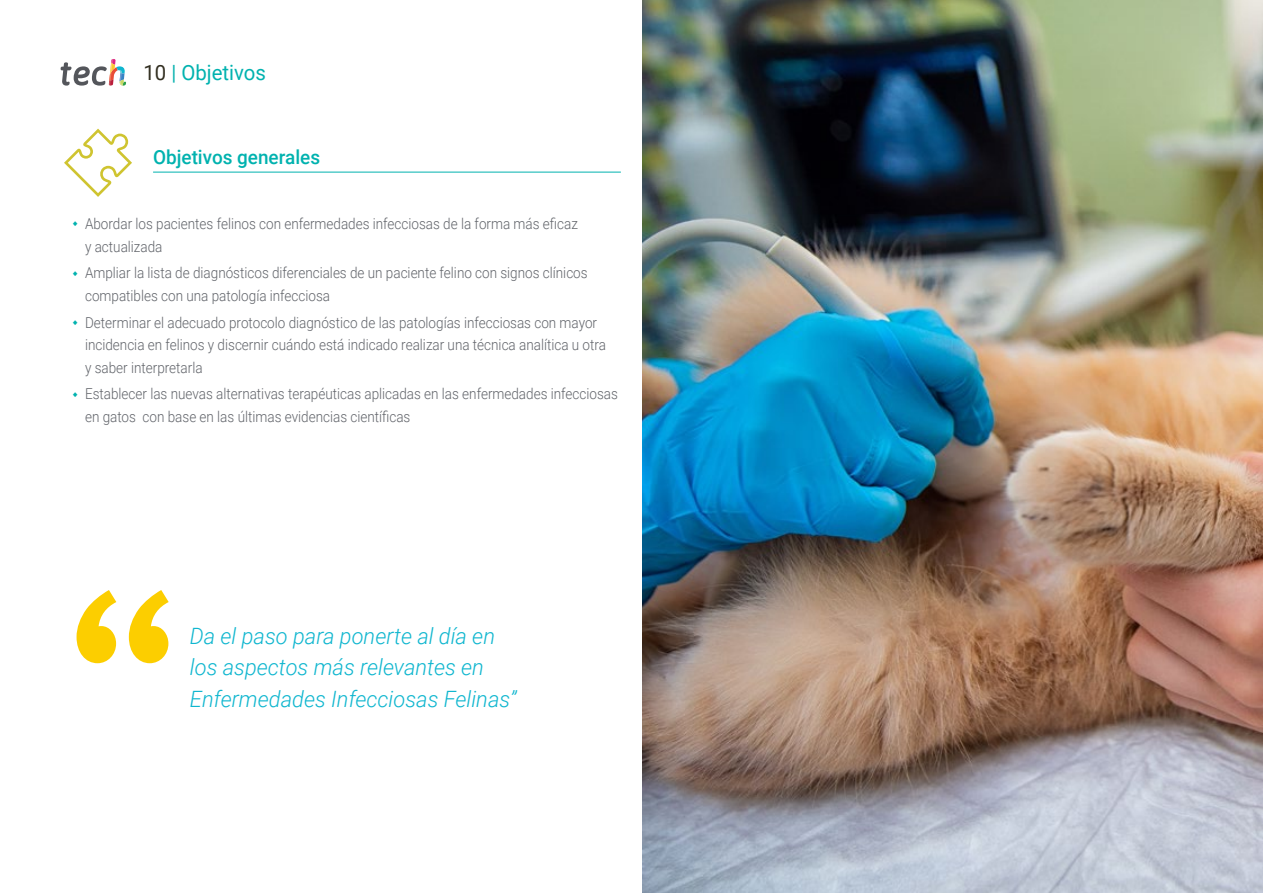
<style>
.page{position:relative;width:1263px;height:893px;background:#fff}
.page>*{position:absolute;margin:0;border:0;box-sizing:border-box;transform-origin:0 0}
.t1{font:italic 300 22.5px/31.5px "Roboto";color:#0fb6cf}
.t2{font:21px "Roboto";color:#00b2af}
.t3{font:500 19.5px "Roboto";color:#00b2af}
.t4{font:300 15px/22.5px "Roboto";color:#61646a;scale:.9 1}
.s1{color:#312e20}
.s2{color:#09b2af}
</style>
<div class="page">
<hr style="left:153px;top:172px;width:468px;height:1px;background:#00b2af">
<svg style="left:64px;top:129px;width:68px;height:68px"></svg>
<img style="left:642px;top:0;width:621px;height:893px">
<svg style="left:77px;top:590px;width:92px;height:73px"></svg>
<svg style="left:61px;top:59px;width:65px;height:27px"></svg>
<h2 class="t2" style="left:144px;top:57px;width:124px"><span class="s1">10</span> <span class="s2">|</span> Objetivos</h2>
<h3 class="t3" style="left:153px;top:143px;width:169px">Objetivos generales</h3>
<p class="t4" style="left:85px;top:212px;width:549px">Abordar los pacientes felinos con enfermedades infecciosas de la forma más eficaz y actualizada</p>
<p class="t4" style="left:85px;top:261px;width:560px">Ampliar la lista de diagnósticos diferenciales de un paciente felino con signos clínicos compatibles con una patología infecciosa</p>
<p class="t4" style="left:85px;top:311px;width:580px">Determinar el adecuado protocolo diagnóstico de las patologías infecciosas con mayor incidencia en felinos y discernir cuándo está indicado realizar una técnica analítica u otra y saber interpretarla</p>
<p class="t4" style="left:85px;top:382px;width:594px">Establecer las nuevas alternativas terapéuticas aplicadas en las enfermedades infecciosas en gatos con base en las últimas evidencias científicas</p>
<h1 class="t1" style="left:190px;top:619px;width:328px">Da el paso para ponerte al día en los aspectos más relevantes en<br>Enfermedades Infecciosas Felinas”</h1>
</div>
